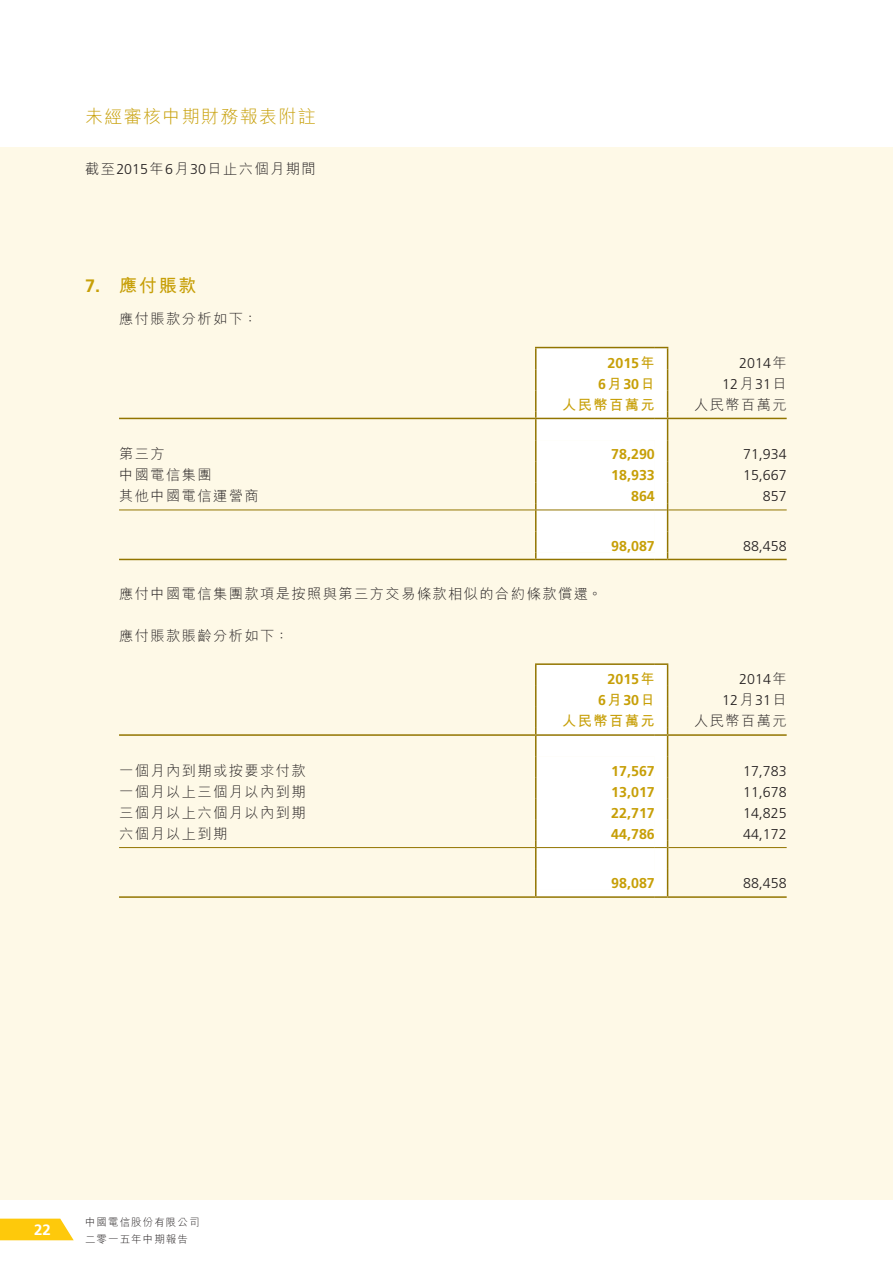
<style>
.page{position:relative;width:893px;height:1263px;background:#fff}
.page>*{position:absolute;margin:0;border:0;box-sizing:border-box;transform-origin:0 0}
.t1{font:300 18px "M Hei HK";letter-spacing:.075em;color:#c79f07}
.t2{font:700 18px "M Hei HK";color:#c79f07}
.t3{font:700 15px "Frutiger LT Std";color:#fff}
.t4{font:300 14.25px "M Hei HK";letter-spacing:.1em;color:#231f20}
.t5{font:300 14.25px "Frutiger LT Std";color:#231f20}
.t6{font:700 14.25px "Frutiger LT Std";color:#c79f07}
.t7{font:700 14.25px "M Hei HK";letter-spacing:.1em;color:#c79f07}
.t8{font:300 10.5px/16.5px "M Hei HK";letter-spacing:.1em;color:#231f20}
.s1{font-family:"Frutiger LT Std"}
.s2{font-family:"M Hei HK"}
</style>
<div class="page">
<div style="left:0;top:147px;width:893px;height:1053px;background:#fef9e7"></div>
<svg style="left:0;top:1218px;width:74px;height:22px;background:#fecf28"></svg>
<hr style="left:119px;top:559px;width:417px;height:1px;background:#927500">
<hr style="left:668px;top:559px;width:119px;height:1px;background:#927500">
<hr style="left:119px;top:418px;width:417px;height:1px;background:#927500">
<hr style="left:668px;top:418px;width:119px;height:1px;background:#927500">
<hr style="left:119px;top:510px;width:417px;height:1px;background:#927500">
<hr style="left:668px;top:510px;width:119px;height:1px;background:#927500">
<svg style="left:535px;top:347px;width:133px;height:213px;background:#f7f4ec"></svg>
<hr style="left:119px;top:896px;width:417px;height:2px;background:#927500">
<hr style="left:668px;top:896px;width:119px;height:2px;background:#927500">
<hr style="left:119px;top:734px;width:417px;height:2px;background:#927500">
<hr style="left:668px;top:734px;width:119px;height:2px;background:#927500">
<hr style="left:119px;top:847px;width:417px;height:1px;background:#927500">
<hr style="left:668px;top:847px;width:119px;height:1px;background:#927500">
<svg style="left:535px;top:663px;width:133px;height:235px;background:#f7f4ec"></svg>
<p class="t1" style="left:85px;top:107px;width:232px">未經審核中期財務報表附註</p>
<p class="t4" style="left:85px;top:162px;width:232px">截至<span class="s1">2015</span>年<span class="s1">6</span>月<span class="s1">30</span>日止六個月期間</p>
<p class="t2" style="left:85px;top:273px;width:113px"><span class="s1">7.</span> 應付賬款</p>
<p class="t4" style="left:119px;top:311px;width:140px">應付賬款分析如下：</p>
<p class="t6" style="left:607px;top:354px;width:49px">2015<span class="s2">年</span></p>
<p class="t5" style="left:739px;top:354px;width:49px">2014<span class="s2">年</span></p>
<p class="t6" style="left:598px;top:375px;width:58px">6<span class="s2">月</span>30<span class="s2">日</span></p>
<p class="t5" style="left:722px;top:375px;width:66px">12<span class="s2">月</span>31<span class="s2">日</span></p>
<p class="t7" style="left:562px;top:394px;width:94px">人民幣百萬元</p>
<p class="t4" style="left:694px;top:397px;width:94px">人民幣百萬元</p>
<p class="t4" style="left:119px;top:447px;width:47px">第三方</p>
<p class="t6" style="left:611px;top:446px;width:45px">78,290</p>
<p class="t5" style="left:743px;top:446px;width:45px">71,934</p>
<p class="t4" style="left:119px;top:468px;width:94px">中國電信集團</p>
<p class="t6" style="left:611px;top:467px;width:45px">18,933</p>
<p class="t5" style="left:743px;top:467px;width:45px">15,667</p>
<p class="t4" style="left:119px;top:489px;width:141px">其他中國電信運營商</p>
<p class="t6" style="left:631px;top:488px;width:25px">864</p>
<p class="t5" style="left:763px;top:488px;width:25px">857</p>
<p class="t6" style="left:611px;top:537px;width:45px">98,087</p>
<p class="t5" style="left:743px;top:537px;width:45px">88,458</p>
<p class="t4" style="left:119px;top:586px;width:485px">應付中國電信集團款項是按照與第三方交易條款相似的合約條款償還。</p>
<p class="t4" style="left:119px;top:628px;width:171px">應付賬款賬齡分析如下：</p>
<p class="t6" style="left:607px;top:671px;width:49px">2015<span class="s2">年</span></p>
<p class="t5" style="left:739px;top:671px;width:49px">2014<span class="s2">年</span></p>
<p class="t6" style="left:598px;top:692px;width:58px">6<span class="s2">月</span>30<span class="s2">日</span></p>
<p class="t5" style="left:722px;top:692px;width:66px">12<span class="s2">月</span>31<span class="s2">日</span></p>
<p class="t7" style="left:562px;top:710px;width:94px">人民幣百萬元</p>
<p class="t4" style="left:694px;top:714px;width:94px">人民幣百萬元</p>
<p class="t4" style="left:119px;top:763px;width:188px">一個月內到期或按要求付款</p>
<p class="t6" style="left:611px;top:763px;width:45px">17,567</p>
<p class="t5" style="left:743px;top:763px;width:45px">17,783</p>
<p class="t4" style="left:119px;top:784px;width:188px">一個月以上三個月以內到期</p>
<p class="t6" style="left:611px;top:784px;width:45px">13,017</p>
<p class="t5" style="left:743px;top:784px;width:45px">11,678</p>
<p class="t4" style="left:119px;top:805px;width:188px">三個月以上六個月以內到期</p>
<p class="t6" style="left:611px;top:805px;width:45px">22,717</p>
<p class="t5" style="left:743px;top:805px;width:45px">14,825</p>
<p class="t4" style="left:119px;top:826px;width:110px">六個月以上到期</p>
<p class="t6" style="left:611px;top:826px;width:45px">44,786</p>
<p class="t5" style="left:743px;top:826px;width:45px">44,172</p>
<p class="t6" style="left:611px;top:875px;width:45px">98,087</p>
<p class="t5" style="left:743px;top:875px;width:45px">88,458</p>
<p class="t3" style="left:34px;top:1221px;width:18px">22</p>
<p class="t8" style="left:85px;top:1214px;width:116px">中國電信股份有限公司二零一五年中期報告</p>
</div>
